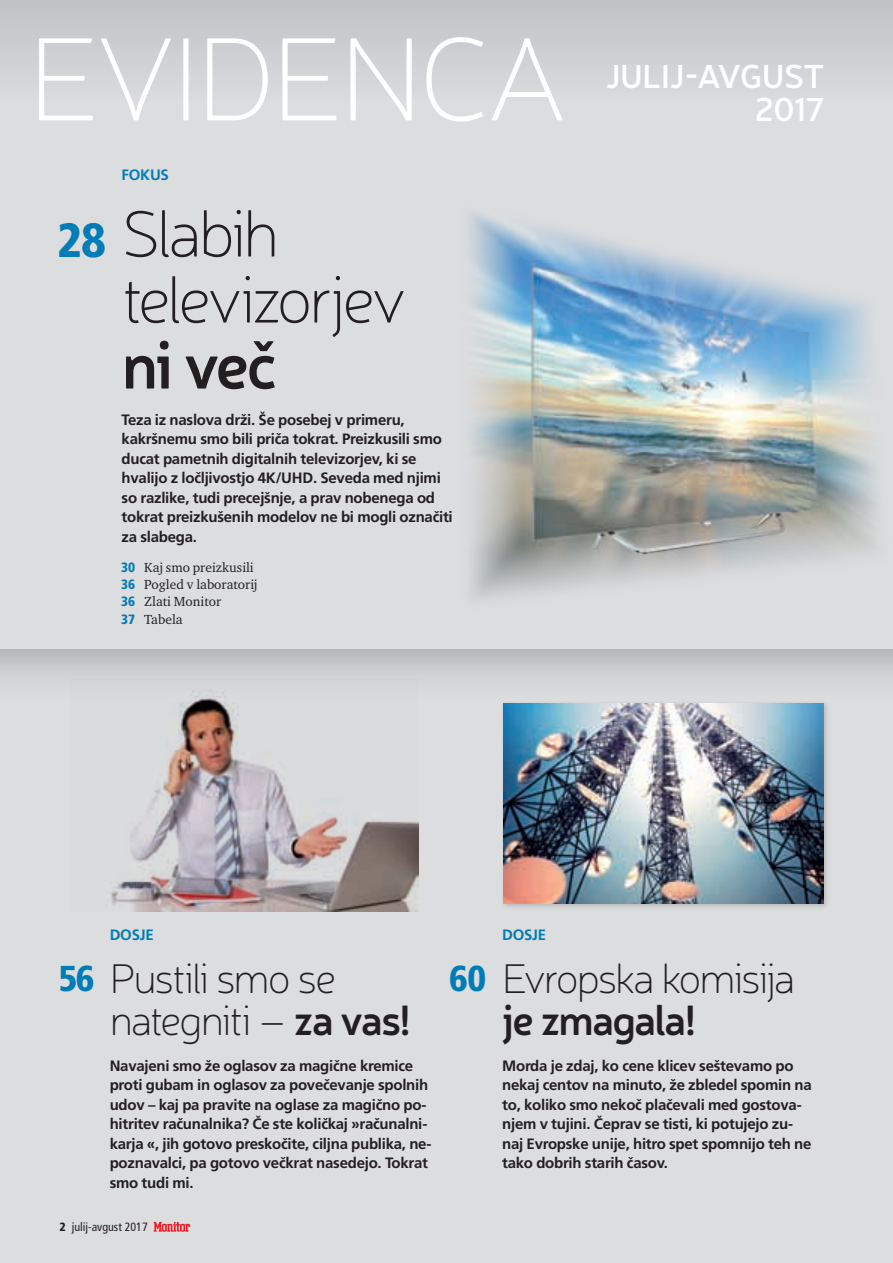
<style>
.page{position:relative;width:893px;height:1263px;background:#dcdddf}
.page>*{position:absolute;margin:0;border:0;box-sizing:border-box;transform-origin:0 0}
.t1{font:100 120px "Neris";letter-spacing:-.03em;color:#fff}
.Naslov_PREIZKUSI{font:100 66px/66px "Neris";letter-spacing:-.055em;color:#231f20}
.Uvod_PREIZKUSI{font:900 condensed 48px "Frutiger LT Std";color:#007cb6}
.Naslov_PREIZKUSI_mal{font:100 42px/42px "Neris";letter-spacing:-.05em;color:#231f20}
.Uvod_PREIZKUSI-2{font:900 condensed 36px "Frutiger LT Std";color:#007cb6}
.Uvod_PREIZKUSI-3{font:600 33px "Neris";letter-spacing:-.01em;color:#fff}
.Uvod_PREIZKUSI-4{font:700 15px/19.5px "Frutiger LT Std";letter-spacing:-.015em;color:#231f20}
.Uvod_PREIZKUSI-5{font:700 15px "Frutiger LT Std";letter-spacing:-.015em;color:#007cb6}
.Kazalo_2{font:13.5px "Charter Itc TEE";color:#231f20}
.Pagina{font:condensed 12px "Frutiger LT Std";color:#231f20}
.s1{font-weight:600}
.s2{font-family:"Frutiger LT Std";font-weight:900;font-stretch:condensed;color:#007cb6}
.s3{font-weight:900}
</style>
<div class="page">
<svg style="left:154px;top:1222px;width:36px;height:10px"></svg>
<div style="left:0;top:0;width:893px;height:102px;background:linear-gradient(to right,#cdcfd1,#cdcfd1)"></div>
<div style="left:0;top:649px;width:893px;height:59px;background:linear-gradient(to bottom,#babcc0,#e3e4e6)"></div>
<img style="left:469px;top:214px;width:408px;height:384px">
<img style="left:71px;top:678px;width:347px;height:234px">
<div style="left:501px;top:701px;width:329px;height:209px;background:#231f20;opacity:.2"></div>
<img style="left:503px;top:703px;width:320px;height:200px">
<p class="t1" style="left:28px;top:6px;width:542px">EVIDENCA</p>
<p class="Uvod_PREIZKUSI" style="left:57px;top:211px;width:51px">28</p>
<p class="Uvod_PREIZKUSI-5" style="left:122px;top:166px;width:49px">FOKUS</p>
<p class="Naslov_PREIZKUSI" style="left:122px;top:199px;width:286px">Slabih televizorjev <span class="s1">ni več</span></p>
<p class="Uvod_PREIZKUSI-4" style="left:122px;top:410px;width:333px">Teza iz naslova drži. Še posebej v primeru, kakršnemu smo bili priča tokrat. Preizkusili smo ducat pametnih digitalnih televizorjev, ki se hvalijo z ločljivostjo 4K/UHD. Seveda med njimi so razlike, tudi precejšnje, a prav nobenega od tokrat preizkušenih modelov ne bi mogli označiti za slabega.</p>
<p class="Kazalo_2" style="left:121px;top:559px;width:134px"><span class="s2">30</span> Kaj smo preizkusili</p>
<p class="Kazalo_2" style="left:121px;top:576px;width:138px"><span class="s2">36</span> Pogled v laboratorij</p>
<p class="Kazalo_2" style="left:121px;top:593px;width:101px"><span class="s2">36</span> Zlati Monitor</p>
<p class="Kazalo_2" style="left:121px;top:610px;width:63px"><span class="s2">37</span> Tabela</p>
<p class="Uvod_PREIZKUSI-3" style="left:606px;top:53px;width:220px">JULIJ-AVGUST</p>
<p class="Uvod_PREIZKUSI-3" style="left:755px;top:86px;width:71px">2017</p>
<p class="Uvod_PREIZKUSI-5" style="left:110px;top:926px;width:45px">DOSJE</p>
<p class="Naslov_PREIZKUSI_mal" style="left:110px;top:956px;width:302px">Pustili smo se nategniti – <span class="s1">za vas!</span></p>
<p class="Uvod_PREIZKUSI-4" style="left:110px;top:1056px;width:323px">Navajeni smo že oglasov za magične kremice proti gubam in oglasov za povečevanje spolnih udov – kaj pa pravite na oglase za magično po&shy;hitritev računalnika? Če ste količkaj »računalni&shy;karja «, jih gotovo preskočite, ciljna publika, ne&shy;poznavalci, pa gotovo večkrat nasedejo. Tokrat smo tudi mi.</p>
<p class="Uvod_PREIZKUSI-2" style="left:59px;top:957px;width:37px">56</p>
<p class="Uvod_PREIZKUSI-2" style="left:449px;top:957px;width:39px">60</p>
<p class="Pagina" style="left:60px;top:1220px;width:90px"><span class="s3">2</span> julij-avgust 2017</p>
<p class="Uvod_PREIZKUSI-5" style="left:502px;top:926px;width:45px">DOSJE</p>
<p class="Naslov_PREIZKUSI_mal" style="left:502px;top:956px;width:294px">Evropska komisija <span class="s1">je zmagala!</span></p>
<p class="Uvod_PREIZKUSI-4" style="left:502px;top:1056px;width:311px">Morda je zdaj, ko cene klicev seštevamo po nekaj centov na minuto, že zbledel spomin na to, koliko smo nekoč plačevali med gostova&shy;njem v tujini. Čeprav se tisti, ki potujejo zu&shy;naj Evropske unije, hitro spet spomnijo teh ne tako dobrih starih časov.</p>
</div>
